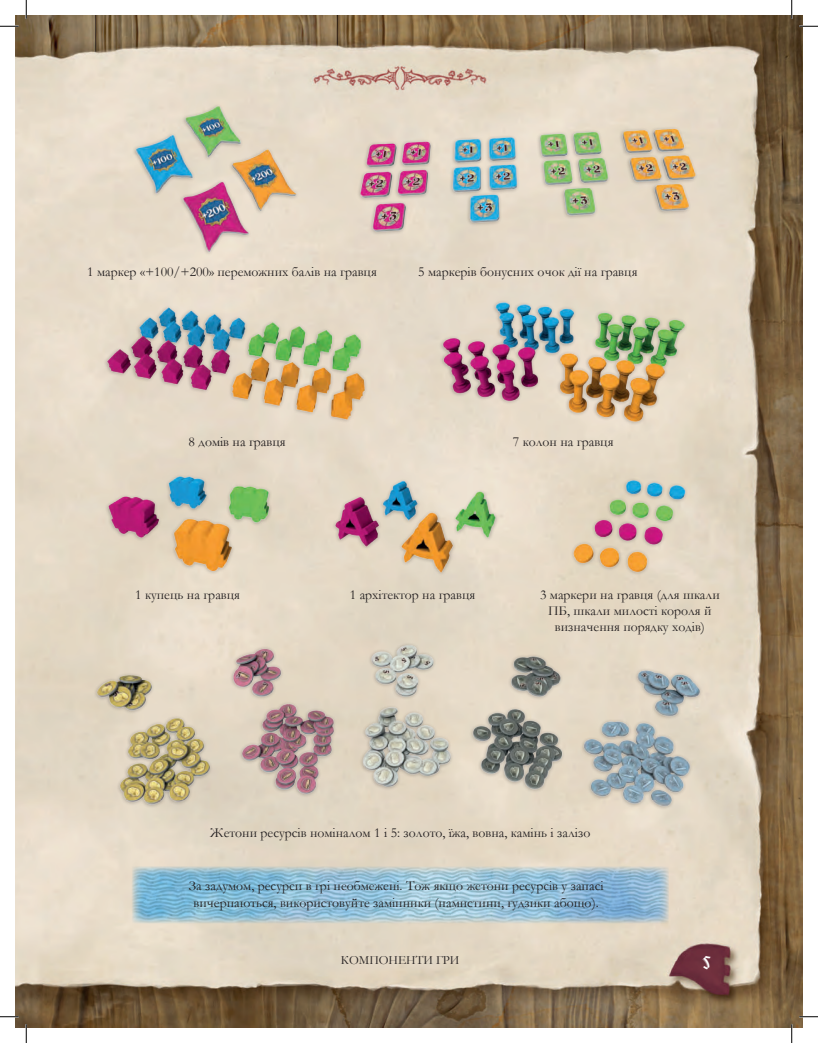
<style>
.page{position:relative;width:818px;height:1043px;background:#fff}
.page>*{position:absolute;margin:0;border:0;box-sizing:border-box;transform-origin:0 0}
.t1{font:17.5px "Moyenage 23";color:#fff}
.t2{font:13.75px/16.2px "Garamond";color:#231f20;text-align:center}
.t3{font:12.5px "Garamond";color:#231f20}
</style>
<div class="page">
<img style="left:16px;top:16px;width:786px;height:1011px">
<img style="left:108px;top:101px;width:216px;height:156px">
<img style="left:94px;top:294px;width:286px;height:135px">
<img style="left:91px;top:466px;width:193px;height:117px">
<img style="left:315px;top:466px;width:194px;height:117px">
<img style="left:564px;top:472px;width:131px;height:105px">
<img style="left:420px;top:294px;width:286px;height:135px">
<img style="left:350px;top:117px;width:355px;height:129px">
<img style="left:81px;top:639px;width:638px;height:177px">
<img style="left:131px;top:866px;width:537px;height:57px">
<svg style="left:0;top:25px;width:19px;height:2px"></svg>
<svg style="left:799px;top:25px;width:19px;height:2px"></svg>
<svg style="left:0;top:1015px;width:19px;height:2px"></svg>
<svg style="left:799px;top:1015px;width:19px;height:2px"></svg>
<svg style="left:25px;top:0;width:2px;height:19px"></svg>
<svg style="left:25px;top:1024px;width:2px;height:18px"></svg>
<svg style="left:790px;top:0;width:2px;height:19px"></svg>
<svg style="left:790px;top:1024px;width:2px;height:18px"></svg>
<p class="t2" style="left:87px;top:263px;width:291px">1 маркер «+100/+200» переможних балів на гравця</p>
<p class="t2" style="left:418px;top:263px;width:220px">5 маркерів бонусних очок дії на гравця</p>
<p class="t2" style="left:189px;top:433px;width:98px">8 домів на гравця</p>
<p class="t2" style="left:513px;top:433px;width:102px">7 колон на гравця</p>
<p class="t2" style="left:350px;top:586px;width:127px">1 архітектор на гравця</p>
<p class="t2" style="left:135px;top:586px;width:106px">1 купець на гравця</p>
<p class="t2" style="left:540px;top:586px;width:181px">3 маркери на гравця (для шкали<br>ПБ, шкали милості короля й визначення порядку ходів)</p>
<p class="t2" style="left:210px;top:824px;width:382px">Жетони ресурсів номіналом 1 і 5: золото, їжа, вовна, камінь і залізо</p>
<p class="t2" style="left:189px;top:877px;width:416px">За задумом, ресурси в грі необмежені. Тож якщо жетони ресурсів у запасі вичерпаються, використовуйте замінники (намистини, ґудзики абощо).</p>
<p class="t3" style="left:341px;top:951px;width:120px">КОМПОНЕНТИ ГРИ</p>
<p class="t1" style="left:702px;top:952px;width:10px">5</p>
</div>
